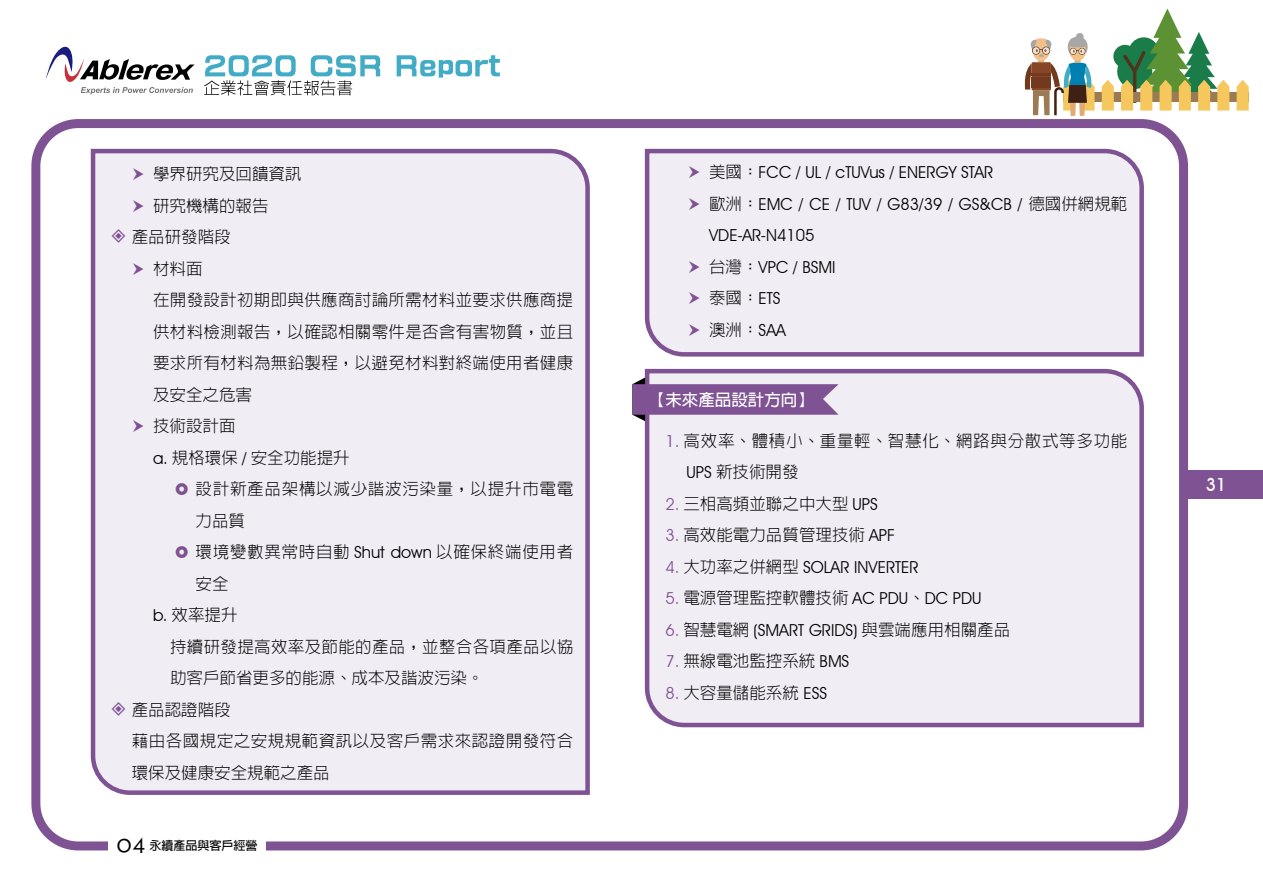
<style>
.page{position:relative;width:1263px;height:893px;background:#fff}
.page>*{position:absolute;margin:0;border:0;box-sizing:border-box;transform-origin:0 0}
.t1{font:500 18px "Avant Garde IT Cby BT";color:#fff}
.t2{font:300 16.5px/31.5px "AR Hei B5";letter-spacing:.02em;color:#000}
.t3{font:300 16.5px "AR Hei B5";color:#000}
.t4{font:16.5px/31.5px "Avant Garde IT Cby BT";color:#000}
.t5{font:300 16.5px "AR Hei B5";letter-spacing:.045em;color:#000}
.t6{font:300 16.5px/31.5px "AR Hei B5";letter-spacing:.04em;color:#000}
.t7{font:700 16.5px "AR Hei B5";color:#fff}
.t8{font:700 12px "AR Hei B5";color:#000}
.s1{font-family:"Avant Garde IT Cby BT";font-weight:400}
.s2{font-family:"Lithos Pro";font-weight:400;font-size:21px}
.s3{font-family:"AR Hei B5";font-weight:300}
.s4{font-family:"Avant Garde IT Cby BT";font-weight:400;color:#7e5293}
.s5{color:#7e5293}
</style>
<div class="page">
<div style="left:31px;top:119px;width:1157px;height:731px;border:9px solid #7e5293;border-radius:43px"></div>
<div style="left:1183px;top:470px;width:80px;height:28px;background:#7e5293"></div>
<div style="left:108px;top:835px;width:158px;height:21px;background:#fff"></div>
<div style="left:90px;top:148px;width:500px;height:647px;background:#f1edf4"></div>
<div style="left:644px;top:148px;width:500px;height:209px;background:#f1edf4"></div>
<div style="left:644px;top:368px;width:500px;height:360px;background:#f1edf4"></div>
<svg style="left:632px;top:378px;width:207px;height:43px;background:#9f80af"></svg>
<svg style="left:46px;top:46px;width:149px;height:49px"></svg>
<svg style="left:204px;top:55px;width:176px;height:41px"></svg>
<svg style="left:397px;top:55px;width:103px;height:23px"></svg>
<svg style="left:1094px;top:93px;width:142px;height:9px"></svg>
<svg style="left:1102px;top:9px;width:127px;height:102px"></svg>
<svg style="left:1236px;top:80px;width:13px;height:31px"></svg>
<svg style="left:1024px;top:33px;width:70px;height:83px"></svg>
<svg style="left:133px;top:168px;width:11px;height:12px"></svg>
<svg style="left:133px;top:199px;width:11px;height:13px"></svg>
<svg style="left:112px;top:229px;width:13px;height:14px"></svg>
<svg style="left:133px;top:262px;width:11px;height:13px"></svg>
<svg style="left:133px;top:420px;width:11px;height:12px"></svg>
<svg style="left:176px;top:483px;width:12px;height:12px"></svg>
<svg style="left:176px;top:546px;width:12px;height:12px"></svg>
<svg style="left:112px;top:702px;width:13px;height:13px"></svg>
<svg style="left:689px;top:166px;width:11px;height:12px"></svg>
<svg style="left:689px;top:197px;width:11px;height:12px"></svg>
<svg style="left:689px;top:260px;width:11px;height:13px"></svg>
<svg style="left:689px;top:292px;width:11px;height:12px"></svg>
<svg style="left:689px;top:323px;width:11px;height:13px"></svg>
<p class="t3" style="left:153px;top:166px;width:150px">學界研究及回饋資訊</p>
<p class="t3" style="left:153px;top:197px;width:117px">研究機構的報告</p>
<p class="t2" style="left:132px;top:221px;width:101px">產品研發階段</p>
<p class="t2" style="left:153px;top:253px;width:51px">材料面</p>
<p class="t2" style="left:153px;top:284px;width:422px">在開發設計初期即與供應商討論所需材料並要求供應商提</p>
<p class="t2" style="left:153px;top:316px;width:422px">供材料檢測報告，以確認相關零件是否含有害物質，並且</p>
<p class="t2" style="left:153px;top:347px;width:422px">要求所有材料為無鉛製程，以避免材料對終端使用者健康</p>
<p class="t2" style="left:153px;top:379px;width:101px">及安全之危害</p>
<p class="t2" style="left:153px;top:410px;width:84px">技術設計面</p>
<p class="t3" style="left:153px;top:449px;width:198px"><span class="s1">a.</span> 規格環保 <span class="s1">/</span> 安全功能提升</p>
<p class="t5" style="left:196px;top:481px;width:379px">設計新產品架構以減少諧波污染量，以提升市電電</p>
<p class="t2" style="left:196px;top:505px;width:51px">力品質</p>
<p class="t5" style="left:196px;top:544px;width:379px">環境變數異常時自動 <span class="s1">Shut down</span> 以確保終端使用者</p>
<p class="t2" style="left:196px;top:568px;width:34px">安全</p>
<p class="t2" style="left:153px;top:599px;width:86px"><span class="s1">b.</span> 效率提升</p>
<p class="t2" style="left:170px;top:631px;width:405px">持續研發提高效率及節能的產品，並整合各項產品以協</p>
<p class="t3" style="left:170px;top:670px;width:315px">助客戶節省更多的能源、成本及諧波污染。</p>
<p class="t2" style="left:132px;top:694px;width:100px">產品認證階段</p>
<p class="t2" style="left:132px;top:725px;width:443px">藉由各國規定之安規規範資訊以及客戶需求來認證開發符合</p>
<p class="t3" style="left:132px;top:764px;width:199px">環保及健康安全規範之產品</p>
<p class="t8" style="left:117px;top:840px;width:142px"><span class="s2">04</span> 永續產品與客戶經營</p>
<p class="t4" style="left:709px;top:157px;width:420px"><span class="s3">美國：</span>FCC / UL / cTUVus / ENERGY STAR<br><span class="s3">歐洲：</span>EMC / CE / TUV / G83/39 / GS&amp;CB / <span class="s3">德國併網規範<br></span>VDE-AR-N4105<br><span class="s3">台灣：</span>VPC / BSMI</p>
<p class="t2" style="left:709px;top:282px;width:78px">泰國：<span class="s1">ETS</span>澳洲：<span class="s1">SAA</span></p>
<p class="t7" style="left:649px;top:392px;width:166px">【未來產品設計方向】</p>
<p class="t6" style="left:687px;top:425px;width:442px;text-indent:-21px"><span class="s4">1.</span> 高效率、體積小、重量輕、智慧化、網路與分散式等多功能<br><span class="s1">UPS</span> 新技術開發</p>
<p class="t3" style="left:665px;top:495px;width:214px"><span class="s4">2.</span> 三相高頻並聯之中大型 <span class="s1">UPS</span></p>
<p class="t3" style="left:665px;top:527px;width:231px"><span class="s4">3.</span> 高效能電力品質管理技術 <span class="s1">APF</span></p>
<p class="t4" style="left:665px;top:551px;width:255px"><span class="s5">4.</span> <span class="s3">大功率之併網型</span> SOLAR INVERTER</p>
<p class="t3" style="left:665px;top:590px;width:318px"><span class="s4">5.</span> 電源管理監控軟體技術 <span class="s1">AC PDU</span>、<span class="s1">DC PDU</span></p>
<p class="t3" style="left:665px;top:621px;width:346px"><span class="s4">6.</span> 智慧電網 <span class="s1">(SMART GRIDS)</span> 與雲端應用相關產品</p>
<p class="t3" style="left:665px;top:653px;width:185px"><span class="s4">7.</span> 無線電池監控系統 <span class="s1">BMS</span></p>
<p class="t3" style="left:665px;top:684px;width:163px"><span class="s4">8.</span> 大容量儲能系統 <span class="s1">ESS</span></p>
<p class="t1" style="left:1206px;top:474px;width:22px">31</p>
</div>
